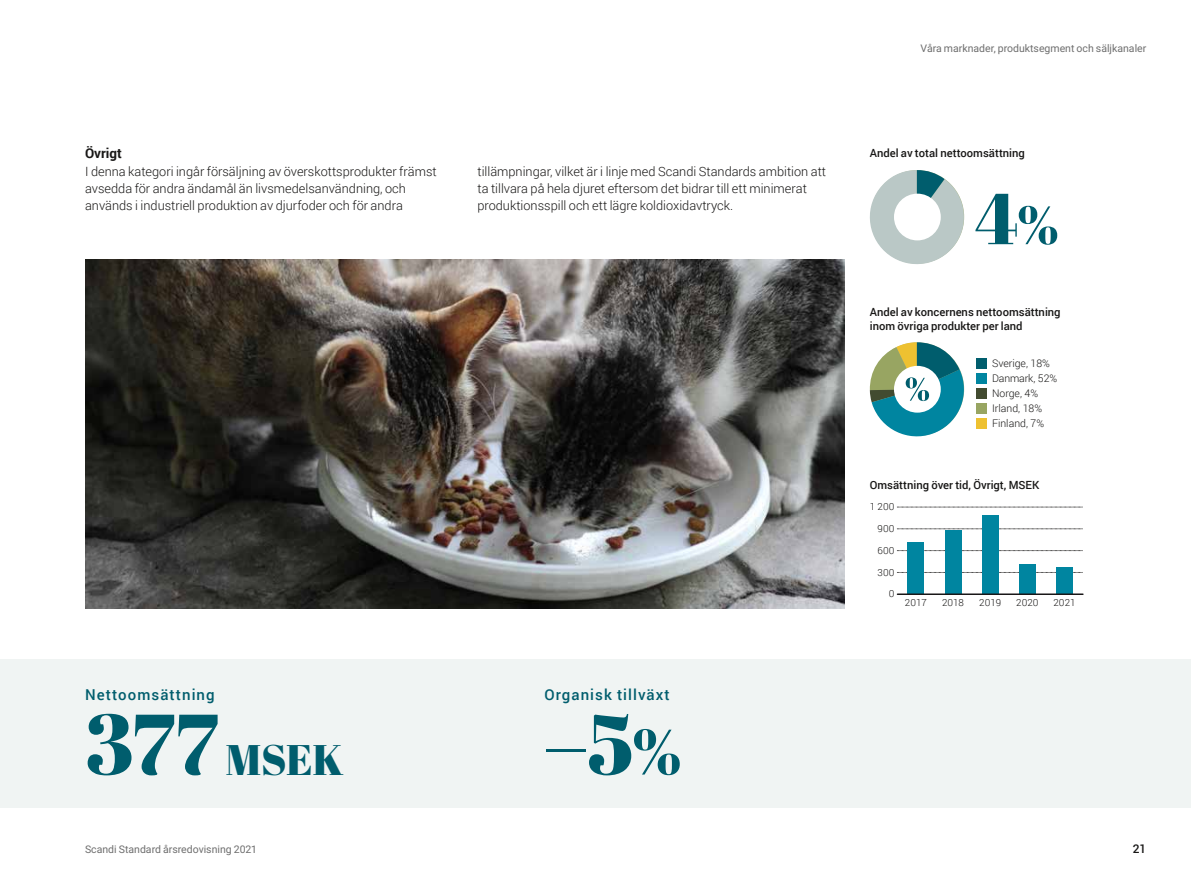
<style>
.page{position:relative;width:1191px;height:893px;background:#fff}
.page>*{position:absolute;margin:0;border:0;box-sizing:border-box;transform-origin:0 0}
.t1{font:85.5px "Abril Fatface";color:#005d6d}
.t2{font:72px "Abril Fatface";color:#005d6d}
.t3{font:42.75px "Abril Fatface";color:#005d6d}
.t4{font:500 15px "Roboto";letter-spacing:.07em;color:#005d6d}
.t5{font:700 13.5px "Roboto";color:#181716}
.t6{font:300 12.75px/17.2px "Roboto";color:#181716}
.t7{font:500 12px "Roboto";color:#181716}
.t8{font:500 11.25px/13.5px "Roboto";color:#181716}
.t9{font:10.5px "Roboto";color:#6e6e6e}
.t10{font:300 10.5px/15px "Roboto";color:#181716}
.t11{font:300 9.75px "Roboto";color:#181716}
.s1{font-size:85.5px}
.s2{font-size:64.2px}
.s3{font-size:54px}
</style>
<div class="page">
<svg style="left:870px;top:170px;width:94px;height:94px"></svg>
<div style="left:894px;top:194px;width:46px;height:46px;background:#fff;border-radius:50%"></div>
<svg style="left:870px;top:342px;width:95px;height:94px"></svg>
<div style="left:976px;top:358px;width:10px;height:10px;background:#005d6d"></div>
<div style="left:976px;top:373px;width:10px;height:10px;background:#0085a0"></div>
<div style="left:976px;top:388px;width:10px;height:10px;background:#424b30"></div>
<div style="left:976px;top:403px;width:10px;height:10px;background:#98a562"></div>
<div style="left:976px;top:418px;width:10px;height:10px;background:#eec131"></div>
<svg style="left:897px;top:572px;width:186px;height:1px"></svg>
<svg style="left:897px;top:550px;width:186px;height:1px"></svg>
<svg style="left:897px;top:529px;width:186px;height:1px"></svg>
<svg style="left:897px;top:507px;width:186px;height:1px"></svg>
<div style="left:907px;top:543px;width:17px;height:51px;background:#0085a0"></div>
<div style="left:944px;top:530px;width:17px;height:64px;background:#0085a0"></div>
<div style="left:981px;top:515px;width:17px;height:79px;background:#0085a0"></div>
<div style="left:1019px;top:565px;width:16px;height:29px;background:#0085a0"></div>
<div style="left:1056px;top:567px;width:16px;height:27px;background:#0085a0"></div>
<hr style="left:897px;top:593px;width:186px;height:2px;background:#191718">
<div style="left:0;top:659px;width:1191px;height:149px;background:#f0f4f3"></div>
<img style="left:85px;top:259px;width:759px;height:349px">
<p class="t5" style="left:85px;top:144px;width:38px">Övrigt</p>
<p class="t6" style="left:85px;top:162px;width:353px">I denna kategori ingår försäljning av överskottsprodukter främst avsedda för andra ändamål än livsmedelsanvändning, och används i industriell produktion av djurfoder och för andra</p>
<p class="t6" style="left:477px;top:162px;width:350px">tillämpningar, vilket är i linje med Scandi Standards ambition att ta tillvara på hela djuret eftersom det bidrar till ett minimerat produktionsspill och ett lägre koldioxidavtryck.</p>
<p class="t4" style="left:85px;top:684px;width:131px">Nettoomsättning</p>
<h3 class="t3" style="left:85px;top:729px;width:260px"><span class="s1">377</span> MSEK</h3>
<p class="t9" style="left:85px;top:842px;width:172px">Scandi Standard årsredovisning 2021</p>
<p class="t4" style="left:544px;top:684px;width:127px">Organisk tillväxt</p>
<h1 class="t1" style="left:544px;top:684px;width:138px">–5<span class="s2">%</span></h1>
<p class="t9" style="left:920px;top:41px;width:227px">Våra marknader, produktsegment och säljkanaler</p>
<p class="t8" style="left:870px;top:146px;width:157px">Andel av total nettoomsättning</p>
<h2 class="t2" style="left:975px;top:168px;width:85px">4<span class="s3">%</span></h2>
<p class="t8" style="left:870px;top:305px;width:192px">Andel av koncernens nettoomsättning inom övriga produkter per land</p>
<p class="t10" style="left:992px;top:356px;width:67px">Sverige, 18%<br>Danmark, 52%<br>Norge, 4%<br>Irland, 18%<br>Finland, 7%</p>
<p class="t8" style="left:870px;top:477px;width:171px">Omsättning över tid, Övrigt, MSEK</p>
<p class="t11" style="left:870px;top:500px;width:26px">1 200</p>
<p class="t11" style="left:877px;top:522px;width:18px">900</p>
<p class="t11" style="left:877px;top:543px;width:18px">600</p>
<p class="t11" style="left:877px;top:565px;width:18px">300</p>
<p class="t11" style="left:888px;top:587px;width:7px">0</p>
<p class="t11" style="left:905px;top:596px;width:23px">2017</p>
<p class="t11" style="left:942px;top:596px;width:23px">2018</p>
<p class="t11" style="left:979px;top:596px;width:23px">2019</p>
<p class="t11" style="left:1016px;top:596px;width:24px">2020</p>
<p class="t11" style="left:1053px;top:596px;width:23px">2021</p>
<p class="t7" style="left:1132px;top:840px;width:15px">21</p>
</div>
